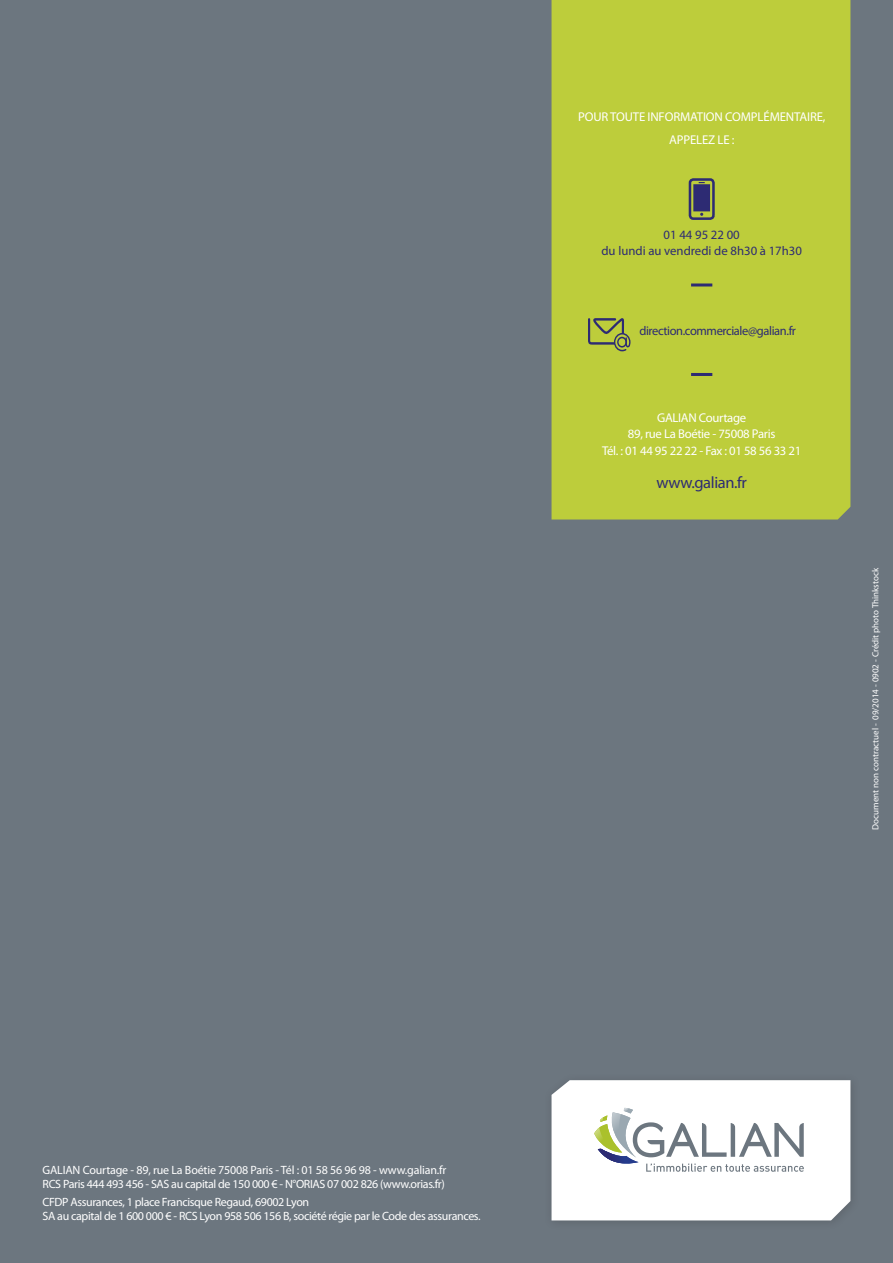
<style>
.page{position:relative;width:893px;height:1263px;background:#6c767f}
.page>*{position:absolute;margin:0;border:0;box-sizing:border-box;transform-origin:0 0}
.t1{font:16.5px "Myriad Pro";letter-spacing:-.025em;color:#2d2b73}
.t2{font:12.75px/16.5px "Myriad Pro";letter-spacing:-.025em;color:#fff;text-align:center}
.t3{font:12.75px/15.3px "Myriad Pro";letter-spacing:-.01em;color:#2d2b73;text-align:center}
.t4{font:12.75px "Myriad Pro";letter-spacing:-.03em;color:#2d2b73}
.t5{font:12px/14.4px "Myriad Pro";letter-spacing:-.03em;color:#fff}
.t6{font:9px "Myriad Pro";color:#fff}
</style>
<div class="page">
<div style="left:551px;top:0;width:299px;height:519px;background:#bdcd3b"></div>
<div style="left:544px;top:1073px;width:317px;height:158px;background:#69737c"></div>
<svg style="left:551px;top:1080px;width:299px;height:140px;background:#f1f2f2"></svg>
<hr style="left:691px;top:378px;width:21px;height:3px;background:#bdcd3b">
<svg style="left:693px;top:182px;width:17px;height:34px"></svg>
<div style="left:689px;top:178px;width:26px;height:42px;border:3px solid #2d2b73;border-radius:3px"></div>
<hr style="left:691px;top:283px;width:21px;height:3px;background:#2d2b73">
<hr style="left:691px;top:373px;width:21px;height:3px;background:#2d2b73">
<svg style="left:588px;top:318px;width:42px;height:33px"></svg>
<p class="t2" style="left:578px;top:109px;width:9px">Pour</p>
<p class="t2" style="left:610px;top:109px;width:8px">toute</p>
<p class="t2" style="left:647px;top:109px;width:8px">information</p>
<p class="t2" style="left:725px;top:109px;width:10px">com</p>
<p class="t2" style="left:751px;top:109px;width:15px">plémentaire</p>
<p class="t2" style="left:823px;top:109px;width:4px">,</p>
<p class="t2" style="left:669px;top:131px;width:28px">appelez</p>
<p class="t2" style="left:718px;top:131px;width:18px">le :</p>
<p class="t3" style="left:601px;top:227px;width:202px">01 44 95 22 00<br>du lundi au vendredi de 8h30 à 17h30</p>
<p class="t4" style="left:639px;top:323px;width:158px">direction.commerciale@galian.fr</p>
<p class="t2" style="left:602px;top:409px;width:201px">GALIAN Courtage<br>89, rue La Boétie - 75008 Paris<br>Tél. : 01 44 95 22 22 - Fax : 01 58 56 33 21</p>
<h1 class="t1" style="left:656px;top:472px;width:92px">www.galian.fr</h1>
<p class="t6" style="left:870px;top:830px;width:263px;rotate:-90deg">Document non contractuel - 09/2014 - 0902 - Crédit photo Thinkstock</p>
<p class="t5" style="left:43px;top:1162px;width:405px">GALIAN Courtage - 89, rue La Boétie 75008 Paris - Tél : 01 58 56 96 98 - www.galian.fr<br>RCS Paris 444 493 456 - SAS au capital de 150 000 € - N°ORIAS 07 002 826 (www.orias.fr)</p>
<p class="t5" style="left:43px;top:1195px;width:440px">CFDP Assurances, 1 place Francisque Regaud, 69002 Lyon<br>SA au capital de 1 600 000 € - RCS Lyon 958 506 156 B, société régie par le Code des assurances.</p>
</div>
